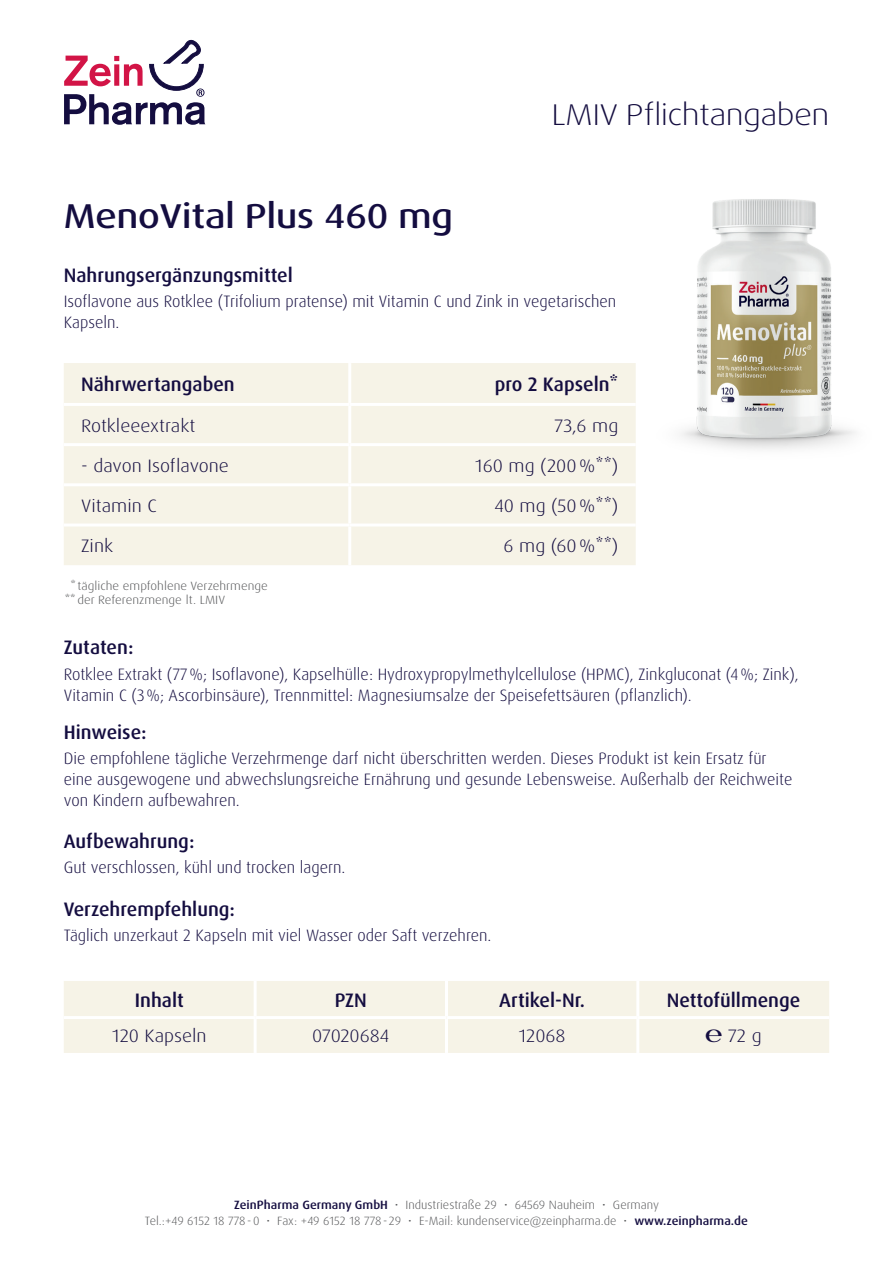
<style>
.page{position:relative;width:893px;height:1263px;background:#fff}
.page>*{position:absolute;margin:0;border:0;box-sizing:border-box;transform-origin:0 0}
.t1{font:500 expanded 34.5px "Dax Pro";color:#140d40}
.t2{font:300 expanded 30px "Dax Pro";color:#140d40}
.t3{font:500 19.5px "Dax Pro";color:#140d40}
.t4{font:300 18px "Dax Pro";color:#140d40;scale:1.1 1}
.t5{font:300 16.5px/21px "Dax Pro";color:#140d40}
.t6{font:300 12px/16.5px "Dax Pro";color:#57585a;text-align:center;scale:1.05 1}
.t7{font:300 12px/14.4px "Dax Pro";color:#57585a;scale:1.1 1}
.s1{font-weight:500;color:#140d40}
</style>
<div class="page">
<svg style="left:64px;top:39px;width:142px;height:86px"></svg>
<div style="left:64px;top:363px;width:572px;height:202px;background:#f6f3e7"></div>
<hr style="left:348px;top:363px;width:3px;height:40px;background:#fff">
<hr style="left:64px;top:403px;width:286px;height:3px;background:#fff">
<hr style="left:350px;top:403px;width:286px;height:3px;background:#fff">
<hr style="left:348px;top:406px;width:3px;height:37px;background:#fff">
<hr style="left:64px;top:443px;width:286px;height:3px;background:#fff">
<hr style="left:350px;top:443px;width:286px;height:3px;background:#fff">
<hr style="left:348px;top:446px;width:3px;height:37px;background:#fff">
<hr style="left:64px;top:483px;width:286px;height:3px;background:#fff">
<hr style="left:350px;top:483px;width:286px;height:3px;background:#fff">
<hr style="left:348px;top:486px;width:3px;height:37px;background:#fff">
<hr style="left:64px;top:523px;width:286px;height:3px;background:#fff">
<hr style="left:350px;top:523px;width:286px;height:3px;background:#fff">
<hr style="left:348px;top:526px;width:3px;height:39px;background:#fff">
<img style="left:559px;top:199px;width:297px;height:292px">
<div style="left:64px;top:981px;width:765px;height:72px;background:#f6f3e7"></div>
<hr style="left:254px;top:981px;width:3px;height:35px;background:#fff">
<hr style="left:445px;top:981px;width:3px;height:35px;background:#fff">
<hr style="left:636px;top:981px;width:3px;height:35px;background:#fff">
<hr style="left:64px;top:1016px;width:191px;height:3px;background:#fff">
<hr style="left:255px;top:1016px;width:191px;height:3px;background:#fff">
<hr style="left:254px;top:1019px;width:3px;height:34px;background:#fff">
<hr style="left:446px;top:1016px;width:192px;height:3px;background:#fff">
<hr style="left:445px;top:1019px;width:3px;height:34px;background:#fff">
<hr style="left:638px;top:1016px;width:191px;height:3px;background:#fff">
<hr style="left:636px;top:1019px;width:3px;height:34px;background:#fff">
<h2 class="t2" style="left:552px;top:96px;width:279px">LMIV Pflichtangaben</h2>
<h1 class="t1" style="left:64px;top:194px;width:391px">MenoVital Plus 460 mg</h1>
<p class="t3" style="left:64px;top:262px;width:231px">Nahrungsergänzungsmittel</p>
<p class="t5" style="left:64px;top:291px;width:554px">Isoflavone aus Rotklee (Trifolium pratense) mit Vitamin C und Zink in vegetarischen<br>Kapseln.</p>
<p class="t3" style="left:81px;top:372px;width:155px">Nährwertangaben</p>
<p class="t3" style="left:495px;top:372px;width:125px">pro 2 Kapseln*</p>
<p class="t4" style="left:81px;top:414px;width:105px">Rotkleeextrakt</p>
<p class="t4" style="left:555px;top:414px;width:59px">73,6 mg</p>
<p class="t4" style="left:81px;top:454px;width:136px">- davon Isoflavone</p>
<p class="t4" style="left:475px;top:454px;width:132px">160 mg (200%**)</p>
<p class="t4" style="left:81px;top:494px;width:70px">Vitamin C</p>
<p class="t4" style="left:494px;top:494px;width:114px">40 mg (50%**)</p>
<p class="t4" style="left:81px;top:534px;width:31px">Zink</p>
<p class="t4" style="left:504px;top:534px;width:106px">6 mg (60%**)</p>
<p class="t7" style="left:65px;top:579px;width:186px;text-indent:6px">* tägliche empfohlene Verzehrmenge **der Referenzmenge lt. LMIV</p>
<p class="t3" style="left:64px;top:635px;width:71px">Zutaten:</p>
<p class="t5" style="left:64px;top:663px;width:736px">Rotklee Extrakt (77%; Isoflavone), Kapselhülle: Hydroxypropylmethylcellulose (HPMC), Zinkgluconat (4%; Zink),<br>Vitamin C (3%; Ascorbinsäure), Trennmittel: Magnesiumsalze der Speisefettsäuren (pflanzlich).</p>
<p class="t3" style="left:64px;top:719px;width:84px">Hinweise:</p>
<p class="t5" style="left:64px;top:748px;width:730px">Die empfohlene tägliche Verzehrmenge darf nicht überschritten werden. Dieses Produkt ist kein Ersatz für eine ausgewogene und abwechslungsreiche Ernährung und gesunde Lebensweise. Außerhalb der Reichweite von Kindern aufbewahren.</p>
<p class="t3" style="left:64px;top:829px;width:132px">Aufbewahrung:</p>
<p class="t5" style="left:64px;top:857px;width:283px">Gut verschlossen, kühl und trocken lagern.</p>
<p class="t3" style="left:64px;top:896px;width:173px">Verzehrempfehlung:</p>
<p class="t5" style="left:64px;top:925px;width:429px">Täglich unzerkaut 2 Kapseln mit viel Wasser oder Saft verzehren.</p>
<p class="t3" style="left:135px;top:987px;width:50px">Inhalt</p>
<p class="t3" style="left:335px;top:987px;width:34px">PZN</p>
<p class="t3" style="left:499px;top:987px;width:87px">Artikel-Nr.</p>
<p class="t3" style="left:667px;top:987px;width:135px">Nettofüllmenge</p>
<p class="t4" style="left:112px;top:1024px;width:87px">120 Kapseln</p>
<p class="t4" style="left:312px;top:1024px;width:72px">07020684</p>
<p class="t4" style="left:519px;top:1024px;width:44px">12068</p>
<p class="t4" style="left:705px;top:1024px;width:53px">℮ 72 g</p>
<p class="t6" style="left:145px;top:1196px;width:576px"><span class="s1">ZeinPharma Germany GmbH</span> • Industriestraße 29 • 64569 Nauheim • Germany<br>Tel.:+49 6152 18 778-0 • Fax: +49 6152 18 778- 29 • E-Mail: kundenservice@zeinpharma.de • <span class="s1">www.zeinpharma.de</span></p>
</div>
